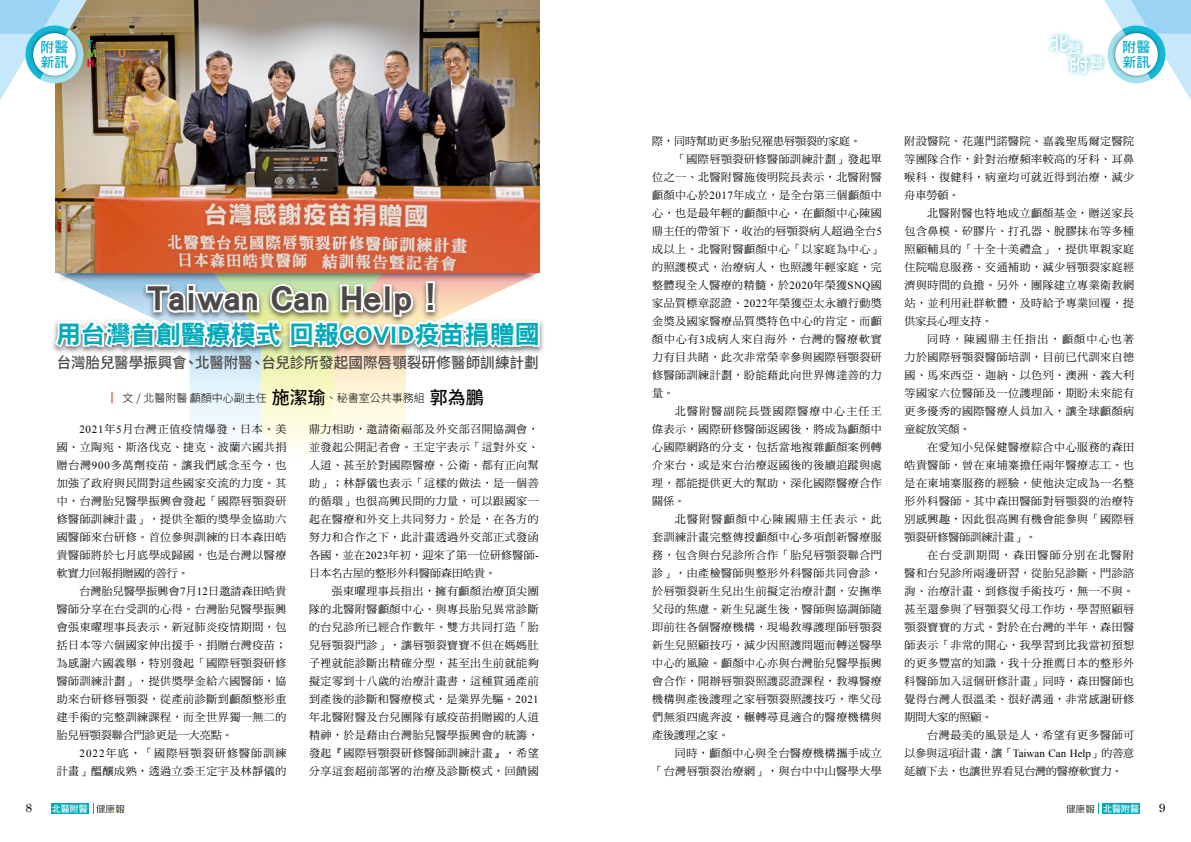
<style>
.page{position:relative;width:1191px;height:842px;background:#fff}
.page>*{position:absolute;margin:0;border:0;box-sizing:border-box;transform-origin:0 0}
.t1{font:36px "DF Hei Std W9";color:#4c4948}
.t2{font:25px "DF Hei Std W9";color:#00aaba}
.t3{font:18px/22px "DF Ya Yi Std W6";color:#fff;scale:1.15 1}
.t4{font:500 15px "Noto Sans CJ Ktc";color:#4c4948}
.t5{font:14px/15px "DF Hei Std W7";color:#00aacb}
.t6{font:12px "Century";color:#000}
.t7{font:11px/18px "DF Ming Std W5";letter-spacing:.045em;color:#000;text-align:justify}
.t8{font:11px "DF Ming Std W5";letter-spacing:.115em;color:#000}
.t9{font:300 11px "Noto Sans CJ Ktc";color:#000}
.t10{font:11px "DF Ming Std W5";letter-spacing:.02em;color:#000}
.t11{font:11px "DF Ming Std W5";letter-spacing:.07em;color:#000}
.t12{font:11px "DF Ming Std W5";color:#000}
.t13{font:9px "DF Hei Std W7";color:#fff}
.t14{font:8px "Candara";letter-spacing:-.01em;color:#666464}
.s1{font-weight:700;font-size:12px;color:#00aaba}
.s2{font-weight:700;font-size:12px;color:#e6002d}
.s3{color:#ea5464}
.s4{font-weight:500;font-size:18px}
.s5{font-family:"Times New Roman"}
</style>
<div class="page">
<img style="left:56px;top:0;width:484px;height:272px">
<svg style="left:52px;top:272px;width:490px;height:177px"></svg>
<div style="left:51px;top:803px;width:38px;height:11px;background:#00aaba"></div>
<svg style="left:93px;top:803px;width:31px;height:11px"></svg>
<div style="left:1102px;top:803px;width:38px;height:11px;background:#00aaba"></div>
<svg style="left:1066px;top:804px;width:29px;height:10px"></svg>
<svg style="left:0;top:0;width:92px;height:115px"></svg>
<svg style="left:1104px;top:0;width:87px;height:100px"></svg>
<div style="left:30px;top:30px;width:50px;height:50px;background:#000;opacity:.45"></div>
<div style="left:33px;top:33px;width:43px;height:43px;background:#fff;border-radius:50%"></div>
<div style="left:1111px;top:30px;width:50px;height:50px;background:#000;opacity:.45"></div>
<div style="left:1115px;top:33px;width:42px;height:43px;background:#fff;border-radius:50%"></div>
<div style="left:1045px;top:30px;width:62px;height:48px;background:#00a4c0;opacity:.75"></div>
<h3 class="t3" style="left:1069px;top:32px;width:32px;text-indent:-20px">北<sub>醫</sub>附<sup>醫</sup></h3>
<p class="t5" style="left:40px;top:39px;width:29px">附醫新訊</p>
<p class="t5" style="left:1122px;top:39px;width:29px">附醫新訊</p>
<p class="t14" style="left:87px;top:40px;width:23px"><span class="s1">T</span>aipei</p>
<p class="t14" style="left:87px;top:59px;width:31px"><span class="s2">H</span>ospital</p>
<h1 class="t1" style="left:147px;top:278px;width:303px">Taiwan Can Help！</h1>
<h2 class="t2" style="left:56px;top:320px;width:485px">用台灣首創醫療模式 回報COVID疫苗捐贈國</h2>
<h3 class="t4" style="left:57px;top:354px;width:483px">台灣胎兒醫學振興會、北醫附醫、台兒診所發起國際唇顎裂研修醫師訓練計劃</h3>
<p class="t9" style="left:112px;top:391px;width:374px"><span class="s3">▏</span>文 / 北醫附醫 顱顏中心副主任 <span class="s4">施潔瑜</span>、秘書室公共事務組 <span class="s4">郭為鵬</span></p>
<p class="t7" style="left:57px;top:420px;width:231px;text-indent:23px"><span class="s5">2021</span>年<span class="s5">5</span>月台灣正值疫情爆發，日本、美國、立陶宛、斯洛伐克、捷克、波蘭六國共捐贈台灣<span class="s5">900</span>多萬劑疫苗。讓我們感念至今，也加強了政府與民間對這些國家交流的力度。其中，台灣胎兒醫學振興會發起「國際唇顎裂研修醫師訓練計畫」，提供全額的獎學金協助六國醫師來台研修。首位參與訓練的日本森田皓貴醫師將於七月底學成歸國，也是台灣以醫療軟實力回報捐贈國的善行。</p>
<p class="t7" style="left:57px;top:582px;width:231px;text-indent:23px">台灣胎兒醫學振興會<span class="s5">7</span>月<span class="s5">12</span>日邀請森田皓貴醫師分享在台受訓的心得。台灣胎兒醫學振興會張東曜理事長表示，新冠肺炎疫情期間，包括日本等六個國家伸出援手，捐贈台灣疫苗；為感謝六國義舉，特別發起「國際唇顎裂研修醫師訓練計劃」，提供獎學金給六國醫師，協助來台研修唇顎裂，從產前診斷到顱顏整形重建手術的完整訓練課程，而全世界獨一無二的胎兒唇顎裂聯合門診更是一大亮點。</p>
<p class="t7" style="left:57px;top:744px;width:231px;text-align:right"><span class="s5">2022</span>年底，「國際唇顎裂研修醫師訓練<br>計畫」醞釀成熟，透過立委王定宇及林靜儀的</p>
<p class="t7" style="left:309px;top:420px;width:231px">鼎力相助，邀請衛福部及外交部召開協調會，並發起公開記者會。王定宇表示「這對外交、人道、甚至於對國際醫療、公衛、都有正向幫助」；林靜儀也表示「這樣的做法，是一個善的循環」也很高興民間的力量，可以跟國家一起在醫療和外交上共同努力。於是，在各方的努力和合作之下，此計畫透過外交部正式發函各國，並在<span class="s5">2023</span>年初，迎來了第一位研修醫師<span class="s5">-</span>日本名古屋的整形外科醫師森田皓貴。</p>
<p class="t7" style="left:309px;top:582px;width:231px;text-indent:23px">張東曜理事長指出，擁有顱顏治療頂尖團隊的北醫附醫顱顏中心、與專長胎兒異常診斷的台兒診所已經合作數年。雙方共同打造「胎兒唇顎裂門診」，讓唇顎裂寶寶不但在媽媽肚子裡就能診斷出精確分型，甚至出生前就能夠擬定零到十八歲的治療計畫書，這種貫通產前到產後的診斷和醫療模式，是業界先驅。<span class="s5">2021</span>年北醫附醫及台兒團隊有感疫苗捐贈國的人道精神，於是藉由台灣胎兒醫學振興會的統籌，發起『國際唇顎裂研修醫師訓練計畫』，希望分享這套超前部署的治療及診斷模式，回饋國</p>
<p class="t12" style="left:652px;top:135px;width:210px">際，同時幫助更多胎兒罹患唇顎裂的家庭。</p>
<p class="t7" style="left:675px;top:150px;width:208px">「國際唇顎裂研修醫師訓練計劃」發起單</p>
<p class="t7" style="left:652px;top:168px;width:231px">位之一、北醫附醫施俊明院長表示，北醫附醫</p>
<p class="t7" style="left:652px;top:186px;width:231px">顱顏中心於<span class="s5">2017</span>年成立，是全台第三個顱顏中</p>
<p class="t7" style="left:652px;top:204px;width:231px">心，也是最年輕的顱顏中心，在顱顏中心陳國</p>
<p class="t10" style="left:652px;top:225px;width:231px">鼎主任的帶領下，收治的唇顎裂病人超過全台<span class="s5">5</span></p>
<p class="t7" style="left:652px;top:240px;width:231px">成以上。北醫附醫顱顏中心「以家庭為中心」</p>
<p class="t7" style="left:652px;top:258px;width:231px">的照護模式，治療病人，也照護年輕家庭，完</p>
<p class="t7" style="left:652px;top:276px;width:231px">整體現全人醫療的精髓，於<span class="s5">2020</span>年榮獲<span class="s5">SNQ</span>國</p>
<p class="t7" style="left:652px;top:294px;width:231px">家品質標章認證、<span class="s5">2022</span>年榮獲亞太永續行動獎</p>
<p class="t7" style="left:652px;top:312px;width:231px">金獎及國家醫療品質獎特色中心的肯定。而顱</p>
<p class="t11" style="left:652px;top:333px;width:231px">顏中心有<span class="s5">3</span>成病人來自海外，台灣的醫療軟實</p>
<p class="t7" style="left:652px;top:348px;width:231px">力有目共睹，此次非常榮幸參與國際唇顎裂研</p>
<p class="t7" style="left:652px;top:366px;width:231px">修醫師訓練計劃，盼能藉此向世界傳達善的力</p>
<p class="t7" style="left:652px;top:384px;width:23px">量。</p>
<p class="t8" style="left:675px;top:405px;width:208px">北醫附醫副院長暨國際醫療中心主任王</p>
<p class="t7" style="left:652px;top:420px;width:231px">偉表示，國際研修醫師返國後，將成為顱顏中</p>
<p class="t7" style="left:652px;top:438px;width:231px">心國際網路的分支，包括當地複雜顱顏案例轉</p>
<p class="t7" style="left:652px;top:456px;width:231px">介來台，或是來台治療返國後的後續追蹤與處</p>
<p class="t7" style="left:652px;top:474px;width:231px">理，都能提供更大的幫助，深化國際醫療合作</p>
<p class="t7" style="left:652px;top:492px;width:34px">關係。</p>
<p class="t8" style="left:675px;top:513px;width:208px">北醫附醫顱顏中心陳國鼎主任表示，此</p>
<p class="t7" style="left:652px;top:528px;width:231px">套訓練計畫完整傳授顱顏中心多項創新醫療服</p>
<p class="t7" style="left:652px;top:546px;width:231px">務，包含與台兒診所合作「胎兒唇顎裂聯合門</p>
<p class="t7" style="left:652px;top:564px;width:231px">診」，由產檢醫師與整形外科醫師共同會診，</p>
<p class="t7" style="left:652px;top:582px;width:231px">於唇顎裂新生兒出生前擬定治療計劃，安撫準</p>
<p class="t7" style="left:652px;top:600px;width:231px">父母的焦慮。新生兒誕生後，醫師與協調師隨</p>
<p class="t7" style="left:652px;top:618px;width:231px">即前往各個醫療機構，現場教導護理師唇顎裂</p>
<p class="t7" style="left:652px;top:636px;width:231px">新生兒照顧技巧，減少因照護問題而轉送醫學</p>
<p class="t7" style="left:652px;top:654px;width:231px">中心的風險。顱顏中心亦與台灣胎兒醫學振興</p>
<p class="t7" style="left:652px;top:672px;width:231px">會合作，開辦唇顎裂照護認證課程，教導醫療</p>
<p class="t7" style="left:652px;top:690px;width:231px">機構與產後護理之家唇顎裂照護技巧，準父母</p>
<p class="t7" style="left:652px;top:708px;width:231px">們無須四處奔波，輾轉尋覓適合的醫療機構與</p>
<p class="t7" style="left:652px;top:726px;width:78px">產後護理之家。</p>
<p class="t7" style="left:675px;top:744px;width:208px">同時，顱顏中心與全台醫療機構攜手成立</p>
<p class="t7" style="left:652px;top:762px;width:231px">「台灣唇顎裂治療網」，與台中中山醫學大學</p>
<p class="t7" style="left:904px;top:132px;width:231px">附設醫院、花蓮門諾醫院、嘉義聖馬爾定醫院等團隊合作，針對治療頻率較高的牙科、耳鼻喉科、復健科，病童均可就近得到治療，減少舟車勞頓。</p>
<p class="t7" style="left:904px;top:204px;width:231px;text-indent:23px">北醫附醫也特地成立顱顏基金，贈送家長包含鼻模、矽膠片、打孔器、脫膠抹布等多種照顧輔具的「十全十美禮盒」，提供單親家庭住院喘息服務、交通補助，減少唇顎裂家庭經濟與時間的負擔。另外，團隊建立專業衛教網站，並利用社群軟體，及時給予專業回覆，提供家長心理支持。</p>
<p class="t7" style="left:904px;top:330px;width:231px;text-indent:23px">同時，陳國鼎主任指出，顱顏中心也著力於國際唇顎裂醫師培訓，目前已代訓來自德國、馬來西亞、迦納、以色列、澳洲、義大利等國家六位醫師及一位護理師，期盼未來能有更多優秀的國際醫療人員加入，讓全球顱顏病童綻放笑顏。</p>
<p class="t7" style="left:904px;top:438px;width:231px;text-indent:23px">在愛知小兒保健醫療綜合中心服務的森田皓貴醫師，曾在柬埔寨擔任兩年醫療志工。也是在柬埔寨服務的經驗，使他決定成為一名整形外科醫師。其中森田醫師對唇顎裂的治療特別感興趣，因此很高興有機會能參與「國際唇顎裂研修醫師訓練計畫」。</p>
<p class="t7" style="left:904px;top:546px;width:231px;text-indent:23px">在台受訓期間，森田醫師分別在北醫附醫和台兒診所兩邊研習，從胎兒診斷、門診諮詢、治療計畫、到修復手術技巧，無一不與。甚至還參與了唇顎裂父母工作坊，學習照顧唇顎裂寶寶的方式。對於在台灣的半年，森田醫師表示「非常的開心，我學習到比我當初預想的更多豐富的知識，我十分推薦日本的整形外科醫師加入這個研修計畫」同時，森田醫師也覺得台灣人很溫柔、很好溝通，非常感謝研修期間大家的照顧。</p>
<p class="t7" style="left:904px;top:726px;width:231px;text-indent:23px">台灣最美的風景是人，希望有更多醫師可以參與這項計畫，讓「<span class="s5">Taiwan Can Help</span>」的善意延續下去，也讓世界看見台灣的醫療軟實力。</p>
<p class="t6" style="left:26px;top:798px;width:8px">8</p>
<p class="t13" style="left:52px;top:804px;width:37px">北醫附醫</p>
<p class="t13" style="left:1103px;top:804px;width:37px">北醫附醫</p>
<p class="t6" style="left:1158px;top:798px;width:8px">9</p>
</div>
